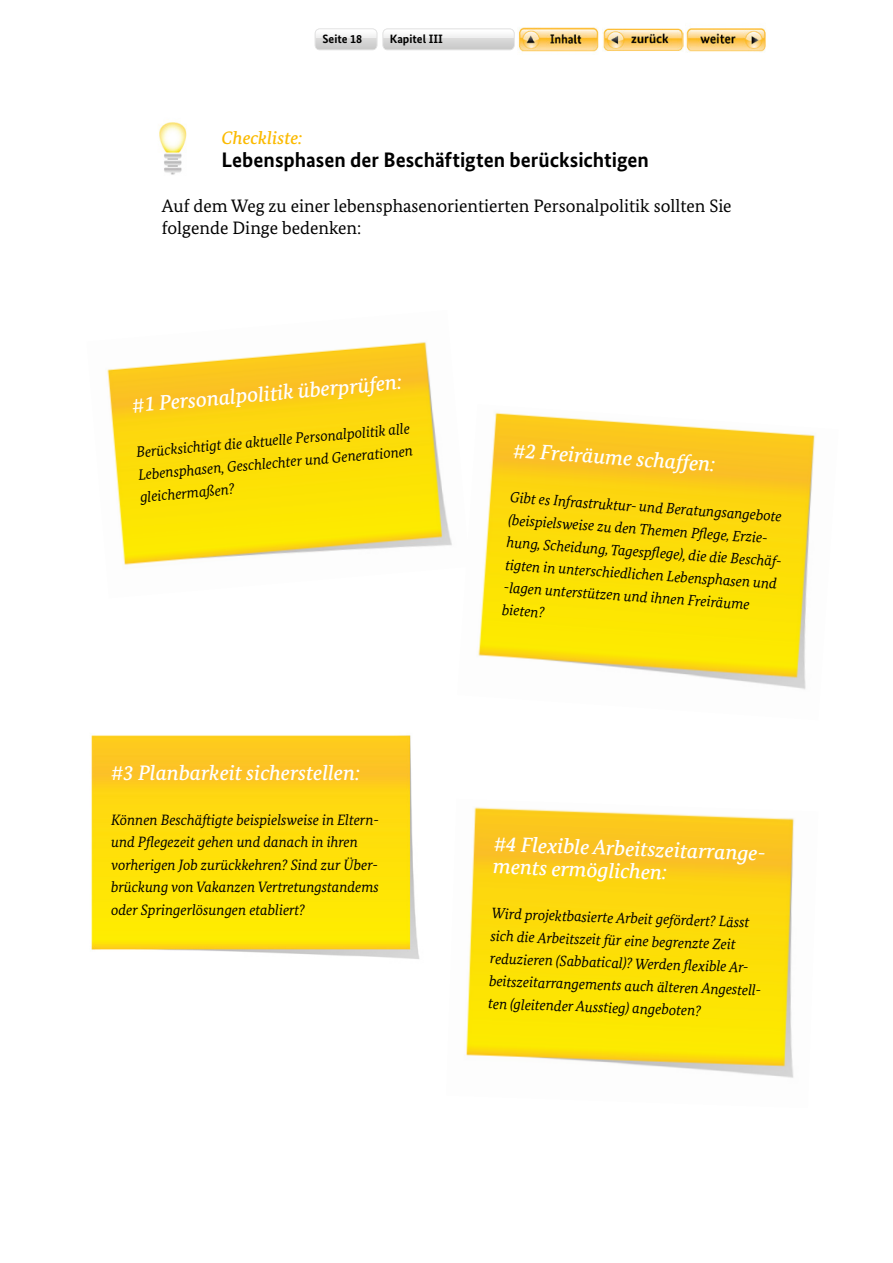
<style>
.page{position:relative;width:893px;height:1263px;background:#fff}
.page>*{position:absolute;margin:0;border:0;box-sizing:border-box;transform-origin:0 0}
.t1{font:italic 500 21px "Bundes Serif";color:#fff}
.t2{font:700 21px "Bundes Sans";color:#000}
.t3{font:18px/22.5px "Bundes Serif";color:#000}
.t4{font:italic 500 18px "Bundes Serif";letter-spacing:-.005em;color:#fbba00}
.t5{font:italic 15px/22.5px "Bundes Serif";color:#000}
.t6{font:700 12.15px "Bundes Sans";color:#000}
</style>
<div class="page">
<svg style="left:315px;top:28px;width:200px;height:22px"></svg>
<img style="left:518px;top:27px;width:81px;height:25px">
<img style="left:603px;top:28px;width:81px;height:23px">
<img style="left:159px;top:122px;width:28px;height:53px">
<img style="left:107px;top:342px;width:345px;height:223px">
<img style="left:686px;top:28px;width:80px;height:24px">
<img style="left:478px;top:412px;width:337px;height:278px">
<img style="left:466px;top:807px;width:329px;height:271px">
<img style="left:91px;top:735px;width:329px;height:224px">
<p class="t6" style="left:322px;top:31px;width:41px">Seite 18</p>
<p class="t6" style="left:390px;top:31px;width:55px">Kapitel III</p>
<h3 class="t4" style="left:221px;top:127px;width:82px">Checkliste:</h3>
<h3 class="t2" style="left:221px;top:146px;width:429px">Lebensphasen der Beschäftigten berücksichtigen</h3>
<p class="t3" style="left:162px;top:194px;width:571px">Auf dem Weg zu einer lebensphasenorientierten Personalpolitik sollten Sie folgende Dinge bedenken:</p>
<h1 class="t1" style="left:131px;top:393px;width:272px;rotate:-5deg">#1 Personalpolitik überprüfen:</h1>
<p class="t5" style="left:135px;top:441px;width:277px;text-align:justify;rotate:-5deg">Berücksichtigt die aktuelle Personalpolitik alle Lebensphasen, Geschlechter und Generationen gleichermaßen?</p>
<h1 class="t1" style="left:111px;top:760px;width:251px">#3 Planbarkeit sicherstellen:</h1>
<p class="t5" style="left:111px;top:808px;width:269px">Können Beschäftigte beispielsweise in Eltern&shy;und Pflegezeit gehen und danach in ihren vorherigen Job zurückkehren? Sind zur Über&shy;brückung von Vakanzen Vertretungstandems oder Springerlösungen etabliert?</p>
<h1 class="t1" style="left:514px;top:438px;width:204px;rotate:4deg">#2 Freiräume schaffen:</h1>
<p class="t5" style="left:511px;top:486px;width:277px;rotate:4deg">Gibt es Infrastruktur- und Beratungsangebote (beispielsweise zu den Themen Pfl ege, Erzie&shy;hung, Scheidung, Tagespfl ege), die die Beschäf&shy;tigten in unterschiedlichen Lebensphasen und -lagen unterstützen und ihnen Freiräume bieten?</p>
<h1 class="t1" style="left:494px;top:831px;width:273px;rotate:2deg">#4 Flexible Arbeitszeitarrange-</h1>
<h1 class="t1" style="left:494px;top:853px;width:176px;rotate:2deg">ments ermöglichen:</h1>
<p class="t5" style="left:492px;top:902px;width:259px;rotate:2deg">Wird projektbasierte Arbeit gefördert? Lässt sich die Arbeitszeit für eine begrenzte Zeit</p>
<p class="t5" style="left:490px;top:947px;width:274px;rotate:2deg">reduzieren (Sabbatical)? Werden fl exible Ar&shy;beitszeitarrangements auch älteren Angestell-</p>
<p class="t5" style="left:489px;top:992px;width:214px;rotate:2deg">ten (gleitender Ausstieg) angeboten?</p>
</div>
